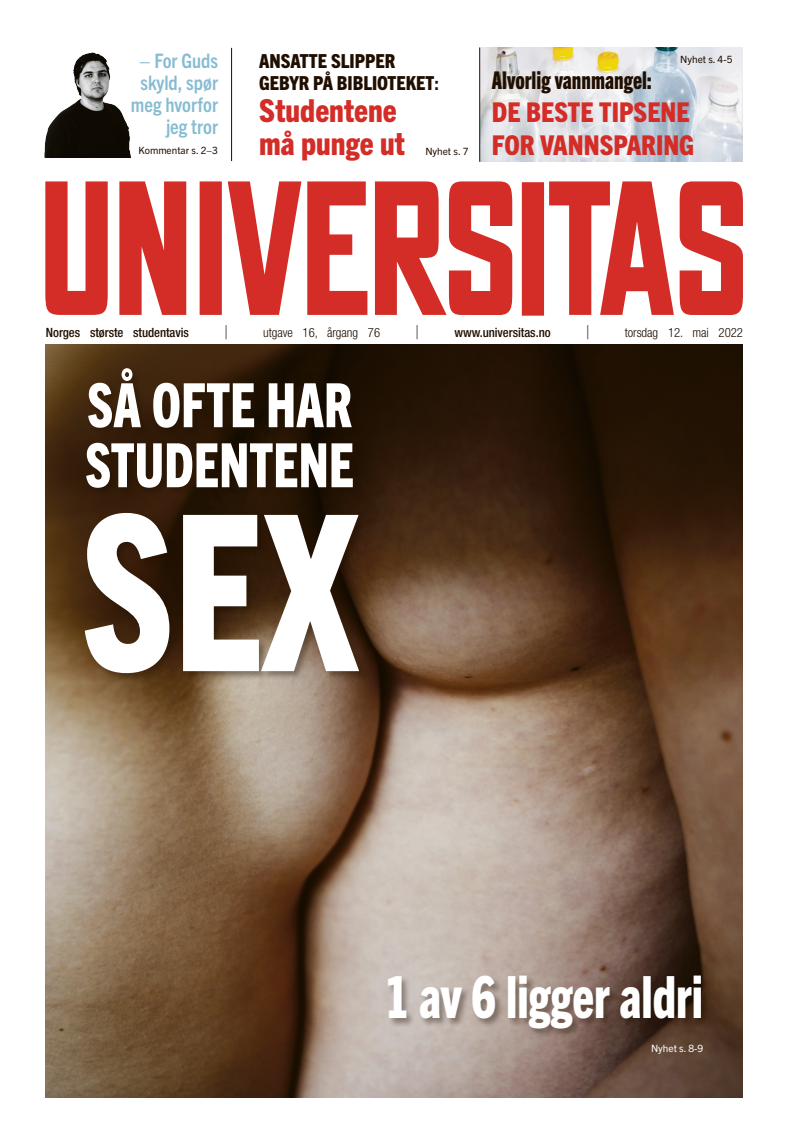
<style>
.page{position:relative;width:794px;height:1137px;background:#fff}
.page>*{position:absolute;margin:0;border:0;box-sizing:border-box;transform-origin:0 0}
.t1{font:800 condensed 217.5px "Trade Gothic Next LT Pro";color:#fff;scale:.85 1}
.t2{font:800 condensed 61.1px/60px "Trade Gothic Next LT Pro";letter-spacing:.005em;color:#fff;scale:.85 1}
.t3{font:800 condensed 58.3px "Trade Gothic Next LT Pro";color:#fff;scale:.85 1}
.t4{font:800 condensed 31.7px/33.2px "Trade Gothic Next LT Pro";color:#d42c26}
.t5{font:800 condensed 27.3px "Trade Gothic Next LT Pro";color:#d42c26}
.t6{font:24.5px "Trade Gothic Next LT Pro Hv Cm";color:#200e00}
.t7{font:700 condensed 20px/22px "Trade Gothic Next LT Pro";color:#86bcd2;text-align:right}
.t8{font:800 condensed 19.4px/22px "Trade Gothic Next LT Pro";color:#200e00}
.t9{font:300 condensed 19.2px "Helvetica Neue LT Std";color:#200e00;scale:.67 1}
.t10{font:500 condensed 12.8px "Helvetica Neue LT Std";letter-spacing:-.005em;color:#200e00}
.t11{font:300 condensed 12.8px "Helvetica Neue LT Std";letter-spacing:-.005em;color:#200e00}
.t12{font:10px "Trade Gothic Next LT Pro";color:#200e00}
.t13{font:10px "Trade Gothic Next LT Pro";color:#fff}
.s1{font-weight:700;font-size:20.7px}
</style>
<div class="page">
<img style="left:480px;top:48px;width:263px;height:113px">
<hr style="left:479px;top:47px;width:1px;height:115px;background:#200e00">
<hr style="left:231px;top:48px;width:1px;height:113px;background:#200e00">
<svg style="left:45px;top:181px;width:698px;height:135px;fill:#d42c26"></svg>
<img style="left:45px;top:345px;width:698px;height:752px">
<img style="left:45px;top:52px;width:86px;height:106px">
<div style="left:84px;top:367px;width:284px;height:315px;background:#200e00;opacity:.39"></div>
<div style="left:387px;top:974px;width:324px;height:64px;background:#200e00;opacity:.39"></div>
<h3 class="t7" style="left:131px;top:49px;width:89px">– For Guds skyld, spør meg hvorfor jeg tror</h3>
<h3 class="t8" style="left:259px;top:49px;width:182px">ANSATTE SLIPPER<br>GEBYR PÅ BIBLIOTEKET<span class="s1">:</span></h3>
<p class="t12" style="left:680px;top:53px;width:54px">Nyhet s. 4-5</p>
<h3 class="t6" style="left:492px;top:64px;width:162px">Alvorlig vannmangel:</h3>
<h3 class="t4" style="left:259px;top:92px;width:147px">Studentene må punge ut</h3>
<h3 class="t5" style="left:492px;top:93px;width:199px">DE BESTE TIPSENE</h3>
<p class="t12" style="left:138px;top:144px;width:81px">Kommentar s. 2−3</p>
<h3 class="t5" style="left:492px;top:127px;width:204px">FOR VANNSPARING</h3>
<p class="t12" style="left:425px;top:144px;width:45px">Nyhet s. 7</p>
<p class="t10" style="left:46px;top:325px;width:145px">Norges største studentavis</p>
<h3 class="t9" style="left:225px;top:321px;width:6px">|</h3>
<p class="t11" style="left:263px;top:325px;width:118px">utgave 16, årgang 76</p>
<h3 class="t9" style="left:416px;top:321px;width:6px">|</h3>
<p class="t10" style="left:454px;top:325px;width:98px">www.universitas.no</p>
<h3 class="t9" style="left:586px;top:321px;width:6px">|</h3>
<p class="t11" style="left:625px;top:325px;width:120px">torsdag 12. mai 2022</p>
<h2 class="t2" style="left:85px;top:371px;width:318px">SÅ OFTE HAR<br>STUDENTENE</h2>
<h1 class="t1" style="left:81px;top:444px;width:326px">SEX</h1>
<h3 class="t3" style="left:385px;top:957px;width:376px">1 av 6 ligger aldri</h3>
<p class="t13" style="left:651px;top:1041px;width:54px">Nyhet s. 8-9</p>
</div>
